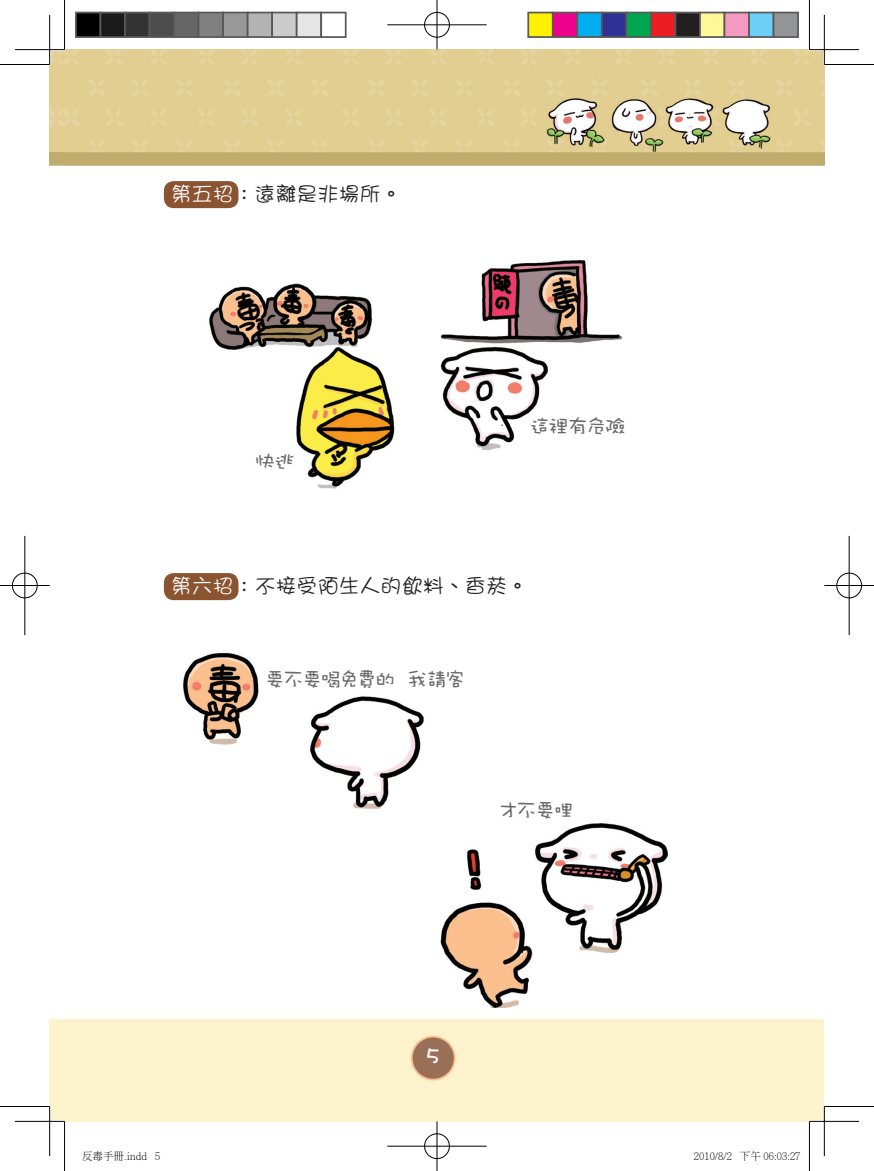
<style>
.page{position:relative;width:874px;height:1171px;background:#fff}
.page>*{position:absolute;margin:0;border:0;box-sizing:border-box;transform-origin:0 0}
.t1{font:21px "DF Girl W3 HKP BF";color:#231f20}
.t2{font:21px "DF Wa Wa Md HK BF";letter-spacing:-.11em;color:#69696c}
.t3{font:21px "DF Wa Wa W7 HKP BF";color:#fff}
.t4{font:300 10.5px "Adobe Ming Std";color:#000}
.s1{color:#fff}
</style>
<div class="page">
<div style="left:164px;top:181px;width:74px;height:27px;background:#8b5431;border-radius:10px"></div>
<div style="left:164px;top:573px;width:74px;height:27px;background:#8b5431;border-radius:10px"></div>
<div style="left:62px;top:1019px;width:761px;height:102px;background:#fcf2cb"></div>
<div style="left:50px;top:1019px;width:17px;height:102px;background:#fcf2cb"></div>
<div style="left:411px;top:1036px;width:43px;height:43px;background:#996f57;border-radius:50%"></div>
<div style="left:410px;top:1036px;width:45px;height:44px;border:2px solid #fbbe90;border-radius:50%"></div>
<img style="left:64px;top:50px;width:759px;height:116px">
<img style="left:209px;top:260px;width:413px;height:228px">
<img style="left:184px;top:652px;width:240px;height:157px">
<img style="left:440px;top:823px;width:227px;height:184px">
<hr style="left:809px;top:48px;width:49px;height:3px;background:#fff">
<hr style="left:15px;top:1120px;width:49px;height:2px;background:#fff">
<hr style="left:809px;top:1120px;width:49px;height:2px;background:#fff">
<hr style="left:48px;top:1106px;width:3px;height:50px;background:#fff">
<hr style="left:822px;top:15px;width:3px;height:49px;background:#fff">
<hr style="left:822px;top:1106px;width:3px;height:50px;background:#fff">
<hr style="left:0;top:64px;width:50px;height:1px;background:#000">
<hr style="left:823px;top:64px;width:50px;height:1px;background:#000">
<hr style="left:0;top:1106px;width:50px;height:1px;background:#000">
<hr style="left:823px;top:1106px;width:50px;height:1px;background:#000">
<hr style="left:64px;top:0;width:1px;height:50px;background:#000">
<hr style="left:64px;top:1121px;width:1px;height:50px;background:#000">
<hr style="left:808px;top:0;width:1px;height:50px;background:#000">
<hr style="left:808px;top:1121px;width:1px;height:50px;background:#000">
<hr style="left:15px;top:49px;width:49px;height:1px;background:#000">
<hr style="left:809px;top:49px;width:49px;height:1px;background:#000">
<hr style="left:15px;top:1121px;width:49px;height:1px;background:#000">
<hr style="left:809px;top:1121px;width:49px;height:1px;background:#000">
<hr style="left:49px;top:15px;width:1px;height:49px;background:#000">
<hr style="left:49px;top:1106px;width:1px;height:50px;background:#000">
<hr style="left:823px;top:15px;width:1px;height:49px;background:#000">
<hr style="left:823px;top:1106px;width:1px;height:50px;background:#000">
<div style="left:423px;top:11px;width:27px;height:27px;border:2px solid #fff;border-radius:50%"></div>
<hr style="left:387px;top:24px;width:99px;height:2px;background:#fff">
<hr style="left:435px;top:0;width:3px;height:50px;background:#fff">
<div style="left:424px;top:12px;width:25px;height:25px;border:1px solid #000;border-radius:50%"></div>
<hr style="left:387px;top:25px;width:99px;height:1px;background:#000">
<hr style="left:436px;top:0;width:1px;height:50px;background:#000">
<div style="left:423px;top:1132px;width:27px;height:28px;border:2px solid #fff;border-radius:50%"></div>
<hr style="left:387px;top:1145px;width:99px;height:2px;background:#fff">
<hr style="left:435px;top:1121px;width:3px;height:50px;background:#fff">
<div style="left:424px;top:1133px;width:25px;height:26px;border:1px solid #000;border-radius:50%"></div>
<hr style="left:387px;top:1146px;width:99px;height:1px;background:#000">
<hr style="left:436px;top:1121px;width:1px;height:50px;background:#000">
<div style="left:11px;top:572px;width:27px;height:27px;border:2px solid #fff;border-radius:50%"></div>
<hr style="left:0;top:584px;width:50px;height:3px;background:#fff">
<hr style="left:24px;top:536px;width:2px;height:99px;background:#fff">
<div style="left:12px;top:573px;width:25px;height:25px;border:1px solid #000;border-radius:50%"></div>
<hr style="left:0;top:585px;width:50px;height:1px;background:#000">
<hr style="left:25px;top:536px;width:1px;height:99px;background:#000">
<div style="left:835px;top:572px;width:27px;height:27px;border:2px solid #fff;border-radius:50%"></div>
<hr style="left:823px;top:584px;width:50px;height:3px;background:#fff">
<hr style="left:847px;top:536px;width:3px;height:99px;background:#fff">
<div style="left:836px;top:573px;width:25px;height:25px;border:1px solid #000;border-radius:50%"></div>
<hr style="left:823px;top:585px;width:50px;height:1px;background:#000">
<hr style="left:848px;top:536px;width:1px;height:99px;background:#000">
<div style="left:76px;top:13px;width:24px;height:24px;background:#000"></div>
<div style="left:75px;top:12px;width:26px;height:26px;border:2px solid #595959"></div>
<div style="left:100px;top:13px;width:25px;height:24px;background:#1a1a1a"></div>
<div style="left:99px;top:12px;width:27px;height:26px;border:2px solid #595959"></div>
<div style="left:125px;top:13px;width:24px;height:24px;background:#333"></div>
<div style="left:124px;top:12px;width:26px;height:26px;border:2px solid #595959"></div>
<div style="left:149px;top:13px;width:25px;height:24px;background:#4d4d4d"></div>
<div style="left:148px;top:12px;width:27px;height:26px;border:2px solid #595959"></div>
<div style="left:174px;top:13px;width:24px;height:24px;background:#666"></div>
<div style="left:173px;top:12px;width:26px;height:26px;border:2px solid #595959"></div>
<div style="left:198px;top:13px;width:25px;height:24px;background:#808080"></div>
<div style="left:197px;top:12px;width:27px;height:26px;border:2px solid #595959"></div>
<div style="left:223px;top:13px;width:24px;height:24px;background:#999"></div>
<div style="left:222px;top:12px;width:26px;height:26px;border:2px solid #595959"></div>
<div style="left:247px;top:13px;width:25px;height:24px;background:#b3b3b3"></div>
<div style="left:246px;top:12px;width:27px;height:26px;border:2px solid #595959"></div>
<div style="left:272px;top:13px;width:24px;height:24px;background:#ccc"></div>
<div style="left:271px;top:12px;width:26px;height:26px;border:2px solid #595959"></div>
<div style="left:296px;top:13px;width:25px;height:24px;background:#e6e6e6"></div>
<div style="left:295px;top:12px;width:27px;height:26px;border:2px solid #595959"></div>
<div style="left:320px;top:12px;width:26px;height:26px;border:2px solid #595959"></div>
<div style="left:528px;top:13px;width:24px;height:24px;background:#fff101"></div>
<div style="left:527px;top:12px;width:26px;height:26px;border:2px solid #595959"></div>
<div style="left:552px;top:13px;width:25px;height:24px;background:#ed028c"></div>
<div style="left:551px;top:12px;width:27px;height:26px;border:2px solid #595959"></div>
<div style="left:577px;top:13px;width:24px;height:24px;background:#00aeef"></div>
<div style="left:576px;top:12px;width:26px;height:26px;border:2px solid #595959"></div>
<div style="left:601px;top:13px;width:25px;height:24px;background:#2e3092"></div>
<div style="left:600px;top:12px;width:27px;height:26px;border:2px solid #595959"></div>
<div style="left:626px;top:13px;width:24px;height:24px;background:#00a54f"></div>
<div style="left:625px;top:12px;width:26px;height:26px;border:2px solid #595959"></div>
<div style="left:650px;top:13px;width:25px;height:24px;background:#ee1d23"></div>
<div style="left:649px;top:12px;width:27px;height:26px;border:2px solid #595959"></div>
<div style="left:675px;top:13px;width:24px;height:24px;background:#231f20"></div>
<div style="left:674px;top:12px;width:26px;height:26px;border:2px solid #595959"></div>
<div style="left:699px;top:13px;width:25px;height:24px;background:#fff79a"></div>
<div style="left:698px;top:12px;width:27px;height:26px;border:2px solid #595959"></div>
<div style="left:724px;top:13px;width:24px;height:24px;background:#f499c2"></div>
<div style="left:723px;top:12px;width:26px;height:26px;border:2px solid #595959"></div>
<div style="left:748px;top:13px;width:25px;height:24px;background:#6bcff6"></div>
<div style="left:747px;top:12px;width:27px;height:26px;border:2px solid #595959"></div>
<div style="left:773px;top:13px;width:24px;height:24px;background:#939598"></div>
<div style="left:772px;top:12px;width:26px;height:26px;border:2px solid #595959"></div>
<p class="t1" style="left:171px;top:184px;width:233px"><span class="s1">第五招</span>：遠離是非場所。</p>
<p class="t2" style="left:254px;top:450px;width:42px">快逃</p>
<p class="t2" style="left:529px;top:416px;width:98px">這裡有危險</p>
<p class="t1" style="left:171px;top:576px;width:359px"><span class="s1">第六招</span>：不接受陌生人的飲料、香菸。</p>
<p class="t2" style="left:264px;top:668px;width:203px">要不要喝免費的 我請客</p>
<p class="t2" style="left:497px;top:799px;width:78px">才不要哩</p>
<p class="t3" style="left:425px;top:1045px;width:18px">5</p>
<p class="t4" style="left:82px;top:1151px;width:80px">反毒手冊.indd 5</p>
<p class="t4" style="left:693px;top:1151px;width:108px">2010/8/2 下午 06:03:27</p>
</div>
